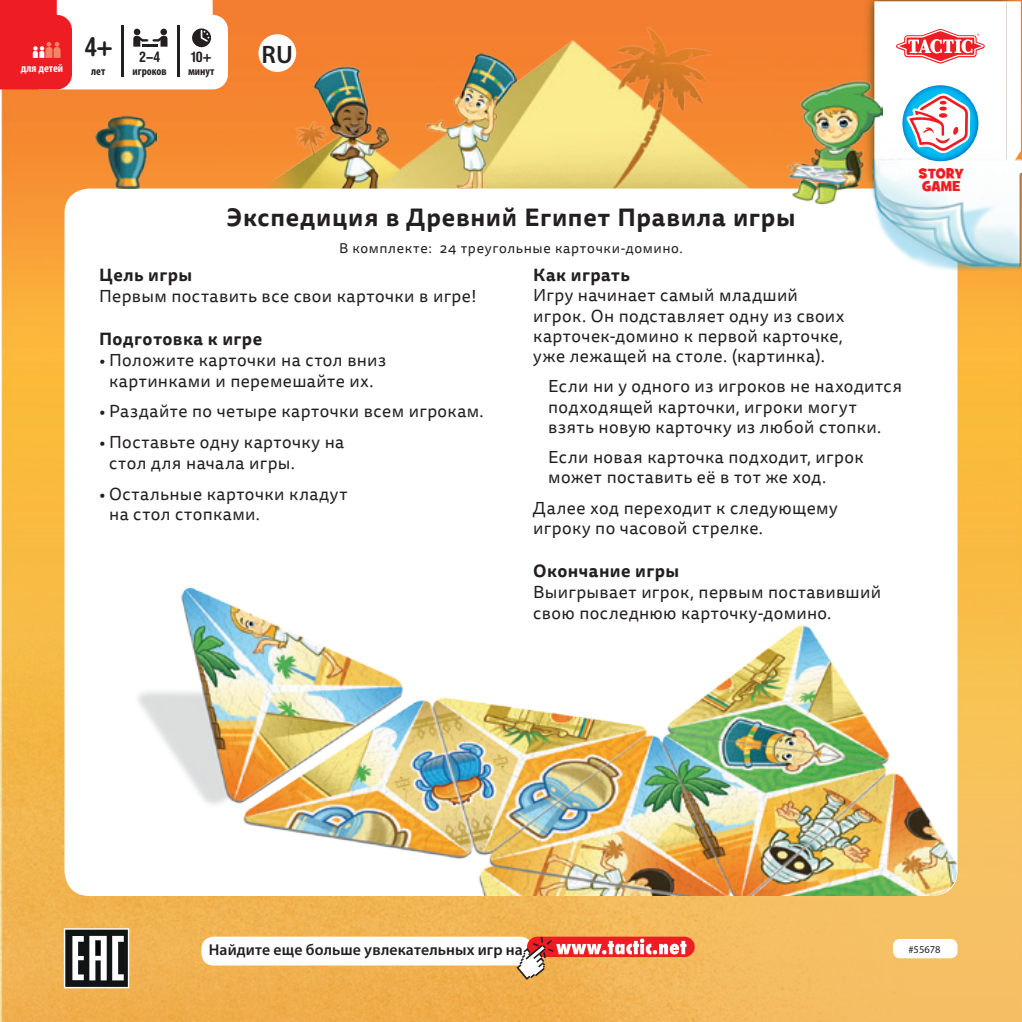
<style>
.page{position:relative;width:1022px;height:1022px;background:#fff}
.page>*{position:absolute;margin:0;border:0;box-sizing:border-box;transform-origin:0 0}
.t1{font:700 condensed 26.07px "Helvetica Rounded";color:#231f20}
.t2{font:600 25.2px "Myriad Pro";color:#231f20}
.SG_rules_Headline{font:700 24.5px "Tisa Sans Pro";letter-spacing:.03em;color:#231f20}
.SG_rules_body{font:17.32px/20.3px "Tisa Sans Pro";letter-spacing:.025em;color:#231f20}
.SG_rules_Subhead{font:700 17.32px "Tisa Sans Pro";letter-spacing:.025em;color:#231f20}
.safari_leipis{font:600 15.75px "Myriad Pro";letter-spacing:.01em;color:#231f20}
.t3{font:700 condensed 14.53px "Helvetica Rounded";color:#231f20}
.t4{font:14.35px/13px "Rupert Bear";letter-spacing:.01em;color:#ee1d23}
.SG_rules_content{font:14px "Tisa Sans Pro";letter-spacing:.045em;color:#231f20}
.t5{font:700 condensed 11.55px "Myriad Pro";color:#231f20}
.t6{font:700 condensed 11.55px "Myriad Pro";color:#fff}
.t7{font:10.5px "Myriad Pro";color:#231f20}
</style>
<div class="page">
<img style="left:0;top:0;width:1022px;height:408px">
<img style="left:241px;top:0;width:591px;height:189px">
<img style="left:0;top:408px;width:1022px;height:614px">
<img style="left:422px;top:53px;width:94px;height:136px">
<img style="left:311px;top:46px;width:93px;height:143px">
<div style="left:64px;top:189px;width:893px;height:707px;background:#fff;border-radius:25px"></div>
<img style="left:875px;top:135px;width:147px;height:136px">
<svg style="left:874px;top:1px;width:147px;height:203px"></svg>
<div style="left:258px;top:34px;width:38px;height:38px;background:#fff;border-radius:50%"></div>
<div style="left:893px;top:939px;width:64px;height:19px;background:#fff;border-radius:7px"></div>
<div style="left:201px;top:937px;width:331px;height:28px;background:#fff;border-radius:12px"></div>
<div style="left:527px;top:937px;width:168px;height:20px;background:#ee1d23;border-radius:10px"></div>
<svg style="left:516px;top:937px;width:170px;height:43px"></svg>
<img style="left:782px;top:8px;width:100px;height:198px">
<img style="left:96px;top:115px;width:60px;height:73px">
<svg style="left:0;top:0;width:228px;height:89px"></svg>
<img style="left:138px;top:587px;width:819px;height:309px">
<svg style="left:64px;top:928px;width:65px;height:60px"></svg>
<p class="t6" style="left:21px;top:60px;width:44px">для детей</p>
<p class="t1" style="left:85px;top:31px;width:29px">4+</p>
<p class="t3" style="left:139px;top:48px;width:23px">2–4</p>
<p class="t3" style="left:191px;top:48px;width:22px">10+</p>
<p class="t5" style="left:91px;top:64px;width:16px">лет</p>
<p class="t5" style="left:133px;top:64px;width:36px">игроков</p>
<p class="t5" style="left:188px;top:64px;width:28px">минут</p>
<p class="t2" style="left:262px;top:38px;width:33px">RU</p>
<p class="SG_rules_Headline" style="left:226px;top:199px;width:571px">Экспедиция в Древний Египет Правила игры</p>
<p class="SG_rules_content" style="left:339px;top:238px;width:345px">В комплекте: 24 треугольные карточки-домино.</p>
<p class="SG_rules_Subhead" style="left:99px;top:262px;width:95px">Цель игры</p>
<p class="SG_rules_body" style="left:99px;top:286px;width:379px">Первым поставить все свои карточки в игре!</p>
<p class="SG_rules_Subhead" style="left:99px;top:326px;width:165px">Подготовка к игре</p>
<p class="SG_rules_body" style="left:99px;top:350px;width:289px;line-height:20.8px;text-align:center">• Положите карточки на стол вниз картинками и перемешайте их.</p>
<p class="SG_rules_body" style="left:99px;top:402px;width:386px">• Раздайте по четыре карточки всем игрокам.</p>
<p class="SG_rules_body" style="left:109px;top:432px;width:237px;line-height:20.8px;text-indent:-10px">• Поставьте одну карточку на стол для начала игры.</p>
<p class="SG_rules_body" style="left:109px;top:484px;width:240px;line-height:20.8px;text-indent:-10px">• Остальные карточки кладут на стол стопками.</p>
<p class="SG_rules_Subhead" style="left:533px;top:262px;width:98px">Как играть</p>
<p class="SG_rules_body" style="left:533px;top:286px;width:313px">Игру начинает самый младший игрок. Он подставляет одну из своих карточек-домино к первой карточке, уже лежащей на столе. (картинка).</p>
<p class="SG_rules_body" style="left:548px;top:377px;width:355px">Если ни у одного из игроков не находится подходящей карточки, игроки могут взять новую карточку из любой стопки.</p>
<p class="SG_rules_body" style="left:548px;top:447px;width:317px">Если новая карточка подходит, игрок может поставить её в тот же ход.</p>
<p class="SG_rules_body" style="left:533px;top:498px;width:306px">Далее ход переходит к следующему игроку по часовой стрелке.</p>
<p class="SG_rules_Subhead" style="left:533px;top:558px;width:147px">Окончание игры</p>
<p class="SG_rules_body" style="left:533px;top:582px;width:349px;line-height:20.8px">Выигрывает игрок, первым поставивший свою последнюю карточку-домино.</p>
<p class="t4" style="left:918px;top:167px;width:47px">STORY<br>GAME</p>
<p class="safari_leipis" style="left:209px;top:940px;width:315px">Найдите еще больше увлекательных игр на</p>
<p class="t7" style="left:908px;top:942px;width:34px">#55678</p>
</div>
